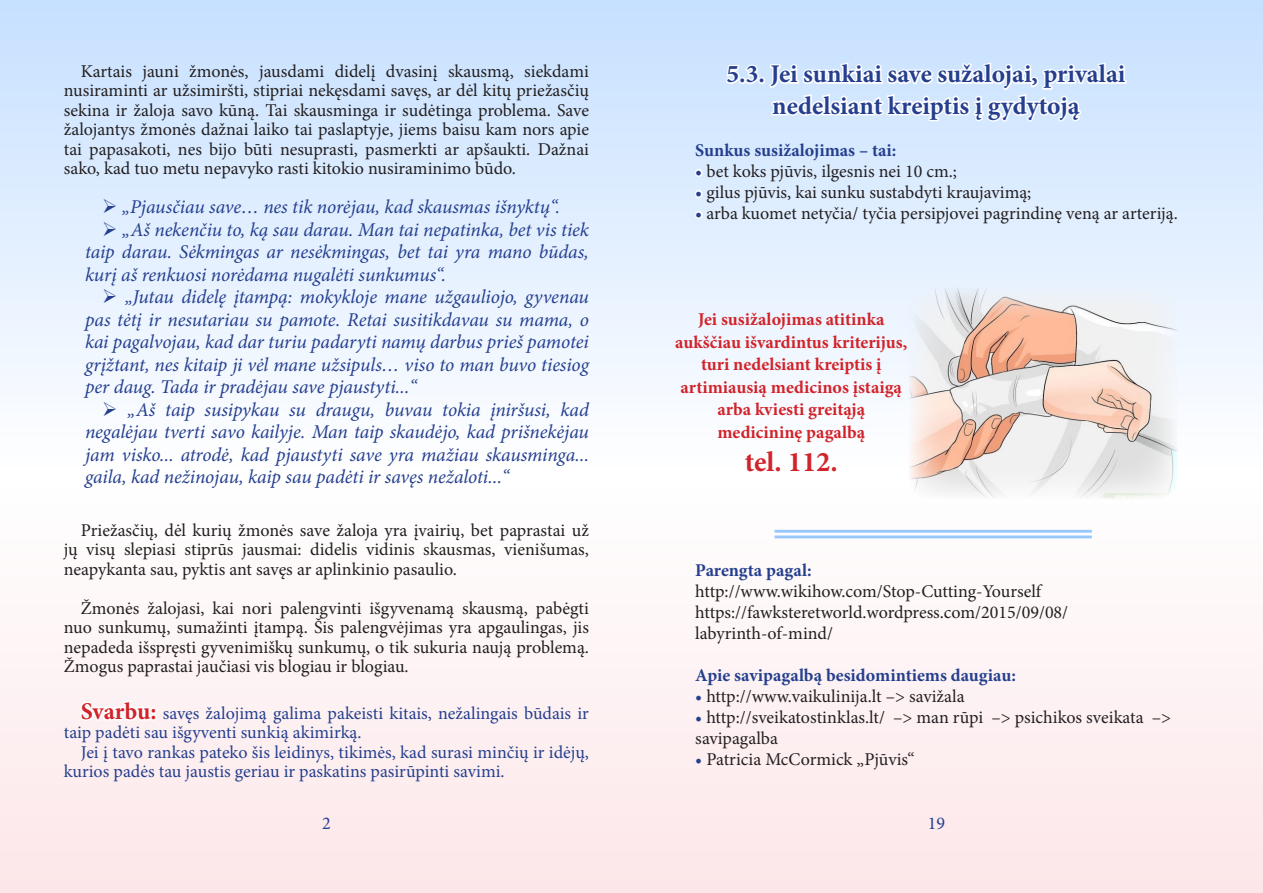
<style>
.page{position:relative;width:1263px;height:893px;background:#fff}
.page>*{position:absolute;margin:0;border:0;box-sizing:border-box;transform-origin:0 0}
.t1{font:700 28.5px "Minion Pro";color:#d1232a}
.t2{font:700 25.5px "Minion Pro";color:#253f8e}
.t3{font:italic 19.5px/22.5px "Minion Pro";letter-spacing:-.005em;color:#253f8e;text-align:justify}
.t4{font:18px/19.5px "Minion Pro";color:#231f20;text-align:justify}
.t5{font:18px/19.5px "Minion Pro";color:#253f8e}
.t6{font:700 18px/22.5px "Minion Pro";color:#d1232a;text-align:center}
.t7{font:700 18px "Minion Pro";color:#253f8e}
.s1{font-weight:700;font-size:24px;color:#d1232a}
.s2{color:#253f8e}
</style>
<div class="page">
<div style="left:0;top:489px;width:1263px;height:404px;background:#fdf2f3"></div>
<div style="left:0;top:0;width:1263px;height:468px;background:linear-gradient(to bottom,#c6e0ff,#fefeff)"></div>
<svg style="left:81px;top:701px;width:69px;height:19px"></svg>
<div style="left:150px;top:707px;width:7px;height:7px;border:3px solid #fff;border-radius:50%"></div>
<div style="left:150px;top:714px;width:7px;height:7px;border:3px solid #fff;border-radius:50%"></div>
<svg style="left:724px;top:63px;width:36px;height:23px"></svg>
<div style="left:758px;top:77px;width:7px;height:7px;border:3px solid #fff;border-radius:50%"></div>
<svg style="left:767px;top:60px;width:361px;height:63px"></svg>
<div style="left:695px;top:169px;width:8px;height:8px;border:3px solid #fff;border-radius:50%"></div>
<div style="left:695px;top:190px;width:8px;height:8px;border:3px solid #fff;border-radius:50%"></div>
<div style="left:695px;top:211px;width:8px;height:8px;border:3px solid #fff;border-radius:50%"></div>
<svg style="left:742px;top:447px;width:35px;height:21px"></svg>
<div style="left:774px;top:465px;width:7px;height:8px;border:3px solid #fff;border-radius:50%"></div>
<svg style="left:787px;top:449px;width:46px;height:19px"></svg>
<img style="left:909px;top:287px;width:269px;height:212px">
<hr style="left:774px;top:530px;width:318px;height:3px;background:#97c7ff">
<hr style="left:774px;top:535px;width:318px;height:3px;background:#97c7ff">
<svg style="left:118px;top:213px;width:19px;height:1px"></svg>
<svg style="left:118px;top:236px;width:19px;height:1px"></svg>
<svg style="left:118px;top:303px;width:19px;height:1px"></svg>
<svg style="left:118px;top:416px;width:19px;height:1px"></svg>
<p class="t4" style="left:64px;top:61px;width:527px;text-indent:17px">Kartais jauni žmonės, jausdami didelį dvasinį skausmą, siekdami nusiraminti ar užsimiršti, stipriai nekęsdami savęs, ar dėl kitų priežasčių sekina ir žaloja savo kūną. Tai skausminga ir sudėtinga problema. Save žalojantys žmonės dažnai laiko tai paslaptyje, jiems baisu kam nors apie tai papasakoti, nes bijo būti nesuprasti, pasmerkti ar apšaukti. Dažnai sako, kad tuo metu nepavyko rasti kitokio nusiraminimo būdo.</p>
<p class="t3" style="left:102px;top:196px;width:460px">➢ „Pjausčiau save… nes tik norėjau, kad skausmas išnyktų“.</p>
<p class="t3" style="left:85px;top:218px;width:505px;text-indent:17px">➢ „Aš nekenčiu to, ką sau darau. Man tai nepatinka, bet vis tiek taip darau. Sėkmingas ar nesėkmingas, bet tai yra mano būdas, kurį aš renkuosi norėdama nugalėti sunkumus“.</p>
<p class="t3" style="left:85px;top:286px;width:505px;text-indent:17px">➢ „Jutau didelę įtampą: mokykloje mane užgauliojo, gyvenau pas tėtį ir nesutariau su pamote. Retai susitikdavau su mama, o kai pagalvojau, kad dar turiu padaryti namų darbus prieš pamotei grįžtant, nes kitaip ji vėl mane užsipuls… viso to man buvo tiesiog per daug. Tada ir pradėjau save pjaustyti...“</p>
<p class="t3" style="left:85px;top:398px;width:505px;text-indent:17px">➢ „Aš taip susipykau su draugu, buvau tokia įniršusi, kad negalėjau tverti savo kailyje. Man taip skaudėjo, kad prišnekėjau jam visko... atrodė, kad pjaustyti save yra mažiau skausminga... gaila, kad nežinojau, kaip sau padėti ir savęs nežaloti...“</p>
<p class="t4" style="left:64px;top:520px;width:527px;text-indent:17px">Priežasčių, dėl kurių žmonės save žaloja yra įvairių, bet paprastai už jų visų slepiasi stiprūs jausmai: didelis vidinis skausmas, vienišumas, neapykanta sau, pyktis ant savęs ar aplinkinio pasaulio.</p>
<p class="t4" style="left:64px;top:598px;width:527px;text-indent:17px">Žmonės žalojasi, kai nori palengvinti išgyvenamą skausmą, pabėgti nuo sunkumų, sumažinti įtampą. Šis palengvėjimas yra apgaulingas, jis nepadeda išspręsti gyvenimiškų sunkumų, o tik sukuria naują problemą.<br>Žmogus paprastai jaučiasi vis blogiau ir blogiau.</p>
<p class="t5" style="left:64px;top:703px;width:527px;text-indent:17px"><span class="s1">Svarbu:</span> savęs žalojimą galima pakeisti kitais, nežalingais būdais ir taip padėti sau išgyventi sunkią akimirką.</p>
<p class="t5" style="left:64px;top:742px;width:527px;text-indent:17px">Jei į tavo rankas pateko šis leidinys, tikimės, kad surasi minčių ir idėjų, kurios padės tau jaustis geriau ir paskatins pasirūpinti savimi.</p>
<p class="t2" style="left:726px;top:56px;width:400px">5.3. Jei sunkiai save sužalojai, privalai</p>
<p class="t2" style="left:772px;top:88px;width:309px">nedelsiant kreiptis į gydytoją</p>
<p class="t7" style="left:695px;top:137px;width:203px">Sunkus susižalojimas – tai:</p>
<p class="t4" style="left:695px;top:161px;width:263px"><span class="s2">•</span> bet koks pjūvis, ilgesnis nei 10 cm.;</p>
<p class="t4" style="left:695px;top:182px;width:338px"><span class="s2">•</span> gilus pjūvis, kai sunku sustabdyti kraujavimą;</p>
<p class="t4" style="left:695px;top:203px;width:484px"><span class="s2">•</span> arba kuomet netyčia/ tyčia persipjovei pagrindinę veną ar arteriją.</p>
<p class="t6" style="left:675px;top:308px;width:233px">Jei susižalojimas atitinka aukščiau išvardintus kriterijus, turi nedelsiant kreiptis į</p>
<p class="t6" style="left:681px;top:376px;width:223px">artimiausią medicinos įstaigą</p>
<p class="t6" style="left:717px;top:398px;width:149px">arba kviesti greitąją</p>
<p class="t6" style="left:717px;top:421px;width:149px">medicininę pagalbą</p>
<p class="t1" style="left:745px;top:442px;width:94px">tel. 112.</p>
<p class="t7" style="left:695px;top:557px;width:118px">Parengta pagal:</p>
<p class="t4" style="left:695px;top:581px;width:347px">http://www.wikihow.com/Stop-Cutting-Yourself</p>
<p class="t4" style="left:695px;top:602px;width:374px">https://fawksteretworld.wordpress.com/2015/09/08/</p>
<p class="t4" style="left:695px;top:623px;width:139px">labyrinth-of-mind/</p>
<p class="t7" style="left:695px;top:662px;width:322px">Apie savipagalbą besidomintiems daugiau:</p>
<p class="t4" style="left:695px;top:686px;width:271px"><span class="s2">•</span> http://www.vaikulinija.lt –&gt; savižala</p>
<p class="t4" style="left:695px;top:707px;width:477px"><span class="s2">•</span> http://sveikatostinklas.lt/ –&gt; man rūpi –&gt; psichikos sveikata –&gt;</p>
<p class="t4" style="left:695px;top:728px;width:84px">savipagalba</p>
<p class="t4" style="left:695px;top:749px;width:221px"><span class="s2">•</span> Patricia McCormick „Pjūvis“</p>
<p class="t5" style="left:322px;top:814px;width:10px">2</p>
<p class="t5" style="left:928px;top:814px;width:19px">19</p>
</div>
